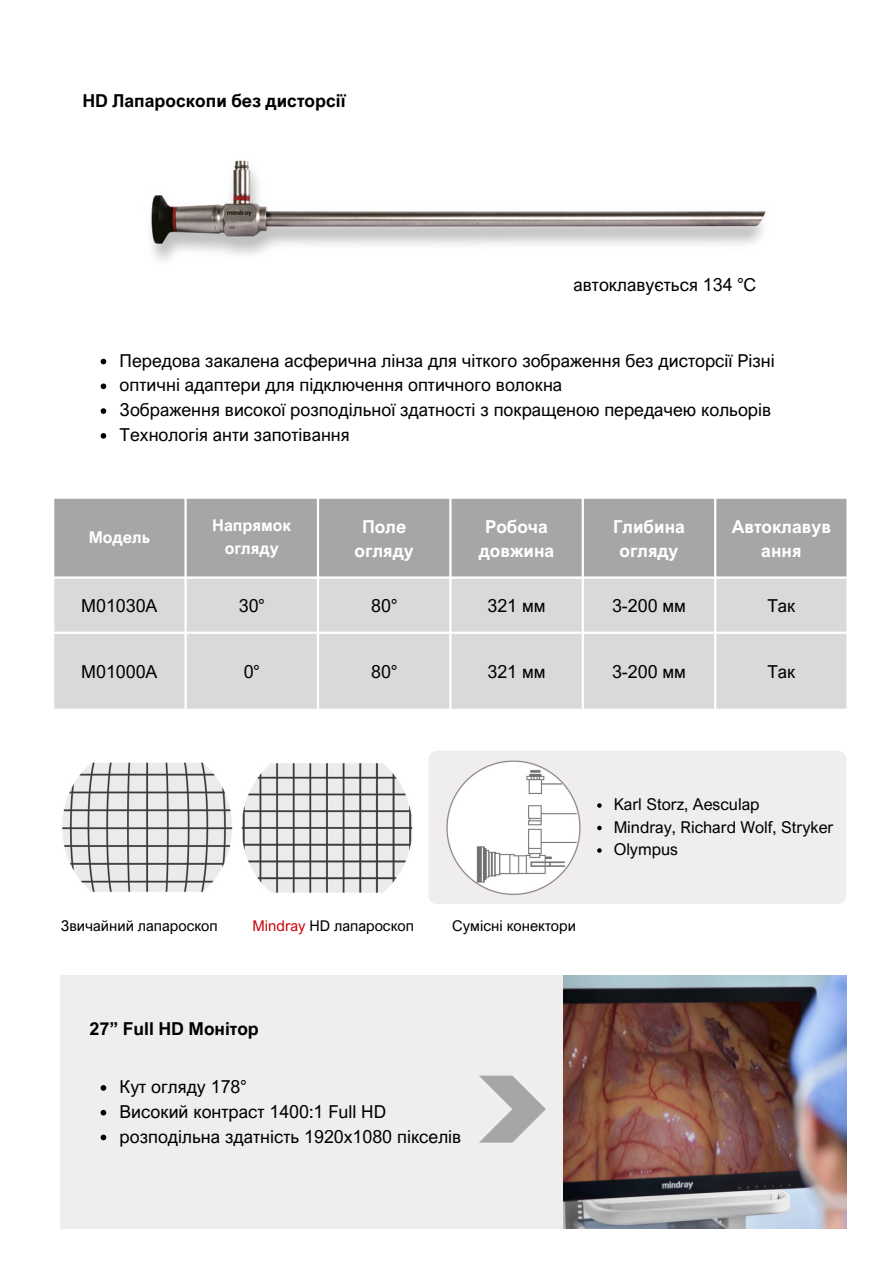
<style>
.page{position:relative;width:894px;height:1264px;background:#fff}
.page>*{position:absolute;margin:0;border:0;box-sizing:border-box;transform-origin:0 0}
.t1{font:17.85px "Arial Nova";color:#000}
.t2{font:700 17.85px/24.8px "Arial Nova";color:#fff;text-align:center}
.t3{font:700 17.85px "Arial Nova";color:#000}
.t4{font:16.35px "Arial Nova";color:#000}
.t5{font:700 16.35px "Arial Nova";color:#fff}
.t6{font:14.85px "Arial Nova";color:#000}
.s1{color:#c70409}
</style>
<div class="page">
<img style="left:150px;top:160px;width:616px;height:101px">
<div style="left:54px;top:499px;width:792px;height:77px;background:#a6a6a6"></div>
<div style="left:54px;top:578px;width:792px;height:130px;background:#d9d9d9"></div>
<img style="left:62px;top:762px;width:351px;height:131px">
<div style="left:428px;top:751px;width:418px;height:153px;background:#efeded"></div>
<img style="left:442px;top:759px;width:144px;height:138px">
<div style="left:61px;top:975px;width:785px;height:253px;background:#efeded"></div>
<img style="left:563px;top:975px;width:283px;height:253px">
<svg style="left:479px;top:1075px;width:66px;height:67px"></svg>
<svg style="left:101px;top:359px;width:5px;height:5px"></svg>
<svg style="left:101px;top:383px;width:5px;height:6px"></svg>
<svg style="left:101px;top:408px;width:5px;height:6px"></svg>
<svg style="left:101px;top:433px;width:5px;height:5px"></svg>
<svg style="left:597px;top:803px;width:4px;height:4px"></svg>
<svg style="left:597px;top:825px;width:4px;height:5px"></svg>
<svg style="left:597px;top:848px;width:4px;height:4px"></svg>
<svg style="left:101px;top:1085px;width:5px;height:5px"></svg>
<svg style="left:101px;top:1109px;width:5px;height:6px"></svg>
<svg style="left:101px;top:1134px;width:5px;height:6px"></svg>
<p class="t3" style="left:82px;top:89px;width:264px">HD Лапароскопи без дисторсії</p>
<p class="t1" style="left:573px;top:273px;width:184px">автоклавується 134 °C</p>
<p class="t1" style="left:120px;top:349px;width:656px">Передова закалена асферична лінза для чіткого зображення без дисторсії Різні</p>
<p class="t1" style="left:120px;top:374px;width:444px">оптичні адаптери для підключення оптичного волокна</p>
<p class="t1" style="left:120px;top:398px;width:653px">Зображення високої розподільної здатності з покращеною передачею кольорів</p>
<p class="t1" style="left:120px;top:423px;width:231px">Технологія анти запотівання</p>
<p class="t5" style="left:89px;top:526px;width:63px">Модель</p>
<h2 class="t5" style="left:212px;top:515px;width:80px">Напрямок</h2>
<p class="t5" style="left:225px;top:538px;width:55px">огляду</p>
<p class="t2" style="left:362px;top:513px;width:46px">Поле</p>
<p class="t2" style="left:354px;top:538px;width:60px">огляду</p>
<p class="t2" style="left:485px;top:513px;width:64px">Робоча</p>
<p class="t2" style="left:478px;top:538px;width:77px">довжина</p>
<p class="t2" style="left:612px;top:513px;width:73px">Глибина</p>
<p class="t2" style="left:619px;top:538px;width:60px">огляду</p>
<p class="t2" style="left:731px;top:513px;width:101px">Автоклавув ання</p>
<p class="t1" style="left:81px;top:595px;width:78px">M01030A</p>
<p class="t1" style="left:239px;top:595px;width:27px">30°</p>
<p class="t1" style="left:371px;top:595px;width:27px">80°</p>
<p class="t1" style="left:487px;top:595px;width:60px">321 мм</p>
<p class="t1" style="left:611px;top:595px;width:75px">3-200 мм</p>
<p class="t1" style="left:767px;top:595px;width:30px">Так</p>
<p class="t1" style="left:81px;top:660px;width:78px">M01000A</p>
<p class="t1" style="left:244px;top:660px;width:18px">0°</p>
<p class="t1" style="left:371px;top:660px;width:27px">80°</p>
<p class="t1" style="left:487px;top:660px;width:60px">321 мм</p>
<p class="t1" style="left:611px;top:660px;width:75px">3-200 мм</p>
<p class="t1" style="left:767px;top:660px;width:30px">Так</p>
<p class="t6" style="left:61px;top:916px;width:158px">Звичайний лапароскоп</p>
<p class="t6" style="left:252px;top:916px;width:163px"><span class="s1">Mindray</span> HD лапароскоп</p>
<h1 class="t6" style="left:452px;top:916px;width:125px">Сумісні конектори</h1>
<p class="t3" style="left:89px;top:1017px;width:171px">27” Full HD Монітор</p>
<p class="t1" style="left:120px;top:1075px;width:128px">Кут огляду 178°</p>
<p class="t1" style="left:120px;top:1100px;width:268px">Високий контраст 1400:1 Full HD</p>
<p class="t1" style="left:120px;top:1124px;width:343px">розподільна здатність 1920x1080 пікселів</p>
<p class="t4" style="left:613px;top:794px;width:147px">Karl Storz, Aesculap</p>
<p class="t4" style="left:613px;top:816px;width:221px">Mindray, Richard Wolf, Stryker</p>
<p class="t4" style="left:613px;top:839px;width:66px">Olympus</p>
</div>
